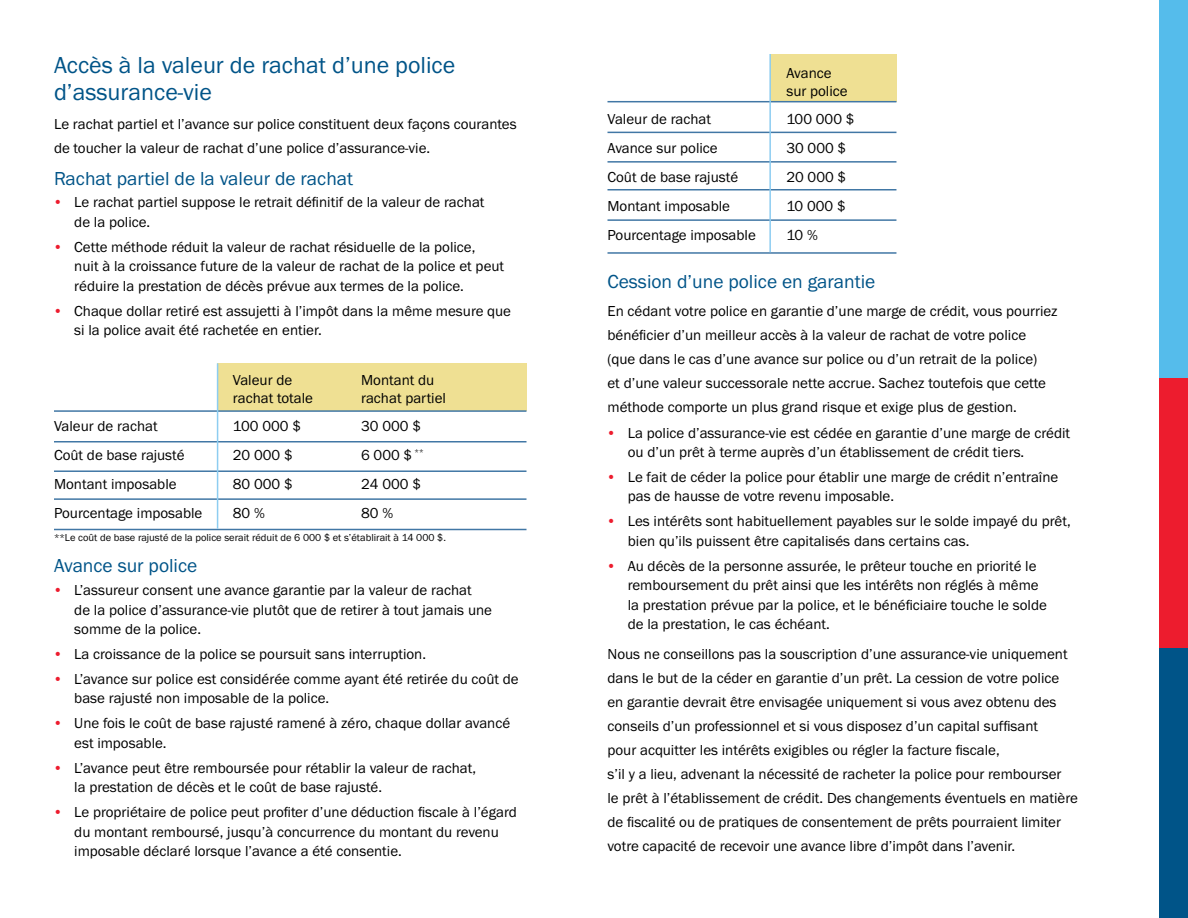
<style>
.page{position:relative;width:1188px;height:918px;background:#fff}
.page>*{position:absolute;margin:0;border:0;box-sizing:border-box;transform-origin:0 0}
.t1{font:24px/27px "Franklin Got ITC";color:#005488}
.t2{font:19.5px "Franklin Got ITC";color:#005488}
.t3{font:15px/19.5px "Franklin Got ITC";color:#000}
.t4{font:10.5px "Franklin Got ITC";color:#000}
.s1{font-weight:600;color:#ed1c2e}
</style>
<div class="page">
<div style="left:1160px;top:648px;width:28px;height:270px;background:#005488"></div>
<div style="left:1160px;top:377px;width:28px;height:271px;background:#ed1c2e"></div>
<div style="left:1160px;top:0;width:28px;height:377px;background:#55bceb"></div>
<div style="left:217px;top:363px;width:309px;height:48px;background:#efe093"></div>
<hr style="left:54px;top:410px;width:472px;height:2px;background:#4177a5">
<hr style="left:54px;top:441px;width:472px;height:1px;background:#4177a5">
<hr style="left:54px;top:470px;width:472px;height:2px;background:#4177a5">
<hr style="left:54px;top:498px;width:472px;height:2px;background:#4177a5">
<hr style="left:54px;top:529px;width:472px;height:1px;background:#4177a5">
<hr style="left:217px;top:363px;width:1px;height:166px;background:#8dcdf1">
<div style="left:770px;top:54px;width:126px;height:47px;background:#efe093"></div>
<hr style="left:608px;top:101px;width:288px;height:1px;background:#4177a5">
<hr style="left:608px;top:132px;width:288px;height:1px;background:#4177a5">
<hr style="left:608px;top:161px;width:288px;height:2px;background:#4177a5">
<hr style="left:608px;top:189px;width:288px;height:1px;background:#4177a5">
<hr style="left:608px;top:219px;width:288px;height:2px;background:#4177a5">
<hr style="left:608px;top:252px;width:288px;height:2px;background:#4177a5">
<hr style="left:769px;top:54px;width:2px;height:198px;background:#8dcdf1">
<h1 class="t1" style="left:54px;top:51px;width:403px">Accès à la valeur de rachat d’une police d’assurance-vie</h1>
<p class="t3" style="left:54px;top:111px;width:464px;line-height:24px">Le rachat partiel et l’avance sur police constituent deux façons courantes de toucher la valeur de rachat d’une police d’assurance-vie.</p>
<h2 class="t2" style="left:54px;top:167px;width:301px">Rachat partiel de la valeur de rachat</h2>
<p class="t3" style="left:74px;top:192px;width:412px;text-indent:-20px"><span class="s1">•</span> Le rachat partiel suppose le retrait définitif de la valeur de rachat de la police.</p>
<p class="t3" style="left:74px;top:237px;width:431px;text-indent:-20px"><span class="s1">•</span> Cette méthode réduit la valeur de rachat résiduelle de la police,<br>nuit à la croissance future de la valeur de rachat de la police et peut réduire la prestation de décès prévue aux termes de la police.</p>
<p class="t3" style="left:74px;top:301px;width:438px;text-indent:-20px"><span class="s1">•</span> Chaque dollar retiré est assujetti à l’impôt dans la même mesure que si la police avait été rachetée en entier.</p>
<p class="t3" style="left:233px;top:369px;width:103px">Valeur de M</p>
<p class="t3" style="left:373px;top:369px;width:63px">ontant du</p>
<p class="t3" style="left:233px;top:387px;width:82px">rachat totale</p>
<p class="t3" style="left:361px;top:387px;width:86px">rachat partiel</p>
<p class="t3" style="left:54px;top:416px;width:105px">Valeur de rachat</p>
<p class="t3" style="left:233px;top:416px;width:70px">100 000 $</p>
<p class="t3" style="left:361px;top:416px;width:61px">30 000 $</p>
<p class="t3" style="left:54px;top:445px;width:132px">Coût de base rajusté</p>
<p class="t3" style="left:233px;top:445px;width:61px">20 000 $</p>
<p class="t3" style="left:361px;top:445px;width:64px">6 000 $ <sup>**</sup></p>
<p class="t3" style="left:54px;top:474px;width:124px">Montant imposable</p>
<p class="t3" style="left:233px;top:474px;width:61px">80 000 $</p>
<p class="t3" style="left:361px;top:474px;width:61px">24 000 $</p>
<p class="t3" style="left:54px;top:503px;width:150px">Pourcentage imposable</p>
<p class="t3" style="left:233px;top:503px;width:34px">80 %</p>
<p class="t3" style="left:361px;top:503px;width:34px">80 %</p>
<p class="t4" style="left:54px;top:532px;width:393px">**Le coût de base rajusté de la police serait réduit de 6 000 $ et s’établirait à 14 000 $.</p>
<h2 class="t2" style="left:54px;top:555px;width:145px">Avance sur police</h2>
<p class="t3" style="left:74px;top:580px;width:419px;text-indent:-20px"><span class="s1">•</span> L’assureur consent une avance garantie par la valeur de rachat<br>de la police d’assurance-vie plutôt que de retirer à tout jamais une somme de la police.</p>
<p class="t3" style="left:54px;top:644px;width:374px"><span class="s1">•</span> La croissance de la police se poursuit sans interruption.</p>
<p class="t3" style="left:74px;top:669px;width:446px;text-indent:-20px"><span class="s1">•</span> L’avance sur police est considérée comme ayant été retirée du coût de base rajusté non imposable de la police.</p>
<p class="t3" style="left:74px;top:713px;width:437px;text-indent:-20px"><span class="s1">•</span> Une fois le coût de base rajusté ramené à zéro, chaque dollar avancé est imposable.</p>
<p class="t3" style="left:74px;top:758px;width:403px;text-indent:-20px"><span class="s1">•</span> L’avance peut être remboursée pour rétablir la valeur de rachat, la prestation de décès et le coût de base rajusté.</p>
<p class="t3" style="left:74px;top:802px;width:444px;text-indent:-20px"><span class="s1">•</span> Le propriétaire de police peut profiter d’une déduction fiscale à l’égard du montant remboursé, jusqu’à concurrence du montant du revenu imposable déclaré lorsque l’avance a été consentie.</p>
<p class="t3" style="left:786px;top:63px;width:63px;line-height:18px">Avance sur police</p>
<p class="t3" style="left:608px;top:109px;width:105px">Valeur de rachat</p>
<p class="t3" style="left:786px;top:109px;width:70px">100 000 $</p>
<p class="t3" style="left:608px;top:138px;width:112px">Avance sur police</p>
<p class="t3" style="left:786px;top:138px;width:61px">30 000 $</p>
<p class="t3" style="left:608px;top:167px;width:132px">Coût de base rajusté</p>
<p class="t3" style="left:786px;top:167px;width:61px">20 000 $</p>
<p class="t3" style="left:608px;top:196px;width:124px">Montant imposable</p>
<p class="t3" style="left:786px;top:196px;width:61px">10 000 $</p>
<p class="t3" style="left:608px;top:225px;width:150px">Pourcentage imposable</p>
<p class="t3" style="left:786px;top:225px;width:33px">10 %</p>
<h2 class="t2" style="left:608px;top:270px;width:269px">Cession d’une police en garantie</h2>
<p class="t3" style="left:608px;top:298px;width:452px;line-height:24px">En cédant votre police en garantie d’une marge de crédit, vous pourriez bénéficier d’un meilleur accès à la valeur de rachat de votre police (que dans le cas d’une avance sur police ou d’un retrait de la police)<br>et d’une valeur successorale nette accrue. Sachez toutefois que cette méthode comporte un plus grand risque et exige plus de gestion.</p>
<p class="t3" style="left:628px;top:422px;width:444px;text-indent:-20px"><span class="s1">•</span> La police d’assurance-vie est cédée en garantie d’une marge de crédit ou d’un prêt à terme auprès d’un établissement de crédit tiers.</p>
<p class="t3" style="left:628px;top:467px;width:432px;text-indent:-20px"><span class="s1">•</span> Le fait de céder la police pour établir une marge de crédit n’entraîne pas de hausse de votre revenu imposable.</p>
<p class="t3" style="left:628px;top:511px;width:444px;text-indent:-20px"><span class="s1">•</span> Les intérêts sont habituellement payables sur le solde impayé du prêt, bien qu’ils puissent être capitalisés dans certains cas.</p>
<p class="t3" style="left:628px;top:556px;width:421px;text-indent:-20px"><span class="s1">•</span> Au décès de la personne assurée, le prêteur touche en priorité le remboursement du prêt ainsi que les intérêts non réglés à même la prestation prévue par la police, et le bénéficiaire touche le solde de la prestation, le cas échéant.</p>
<p class="t3" style="left:608px;top:641px;width:472px;line-height:24px">Nous ne conseillons pas la souscription d’une assurance-vie uniquement dans le but de la céder en garantie d’un prêt. La cession de votre police en garantie devrait être envisagée uniquement si vous avez obtenu des conseils d’un professionnel et si vous disposez d’un capital suffisant<br>pour acquitter les intérêts exigibles ou régler la facture fiscale,<br>s’il y a lieu, advenant la nécessité de racheter la police pour rembourser<br>le prêt à l’établissement de crédit. Des changements éventuels en matière de fiscalité ou de pratiques de consentement de prêts pourraient limiter votre capacité de recevoir une avance libre d’impôt dans l’avenir.</p>
</div>
